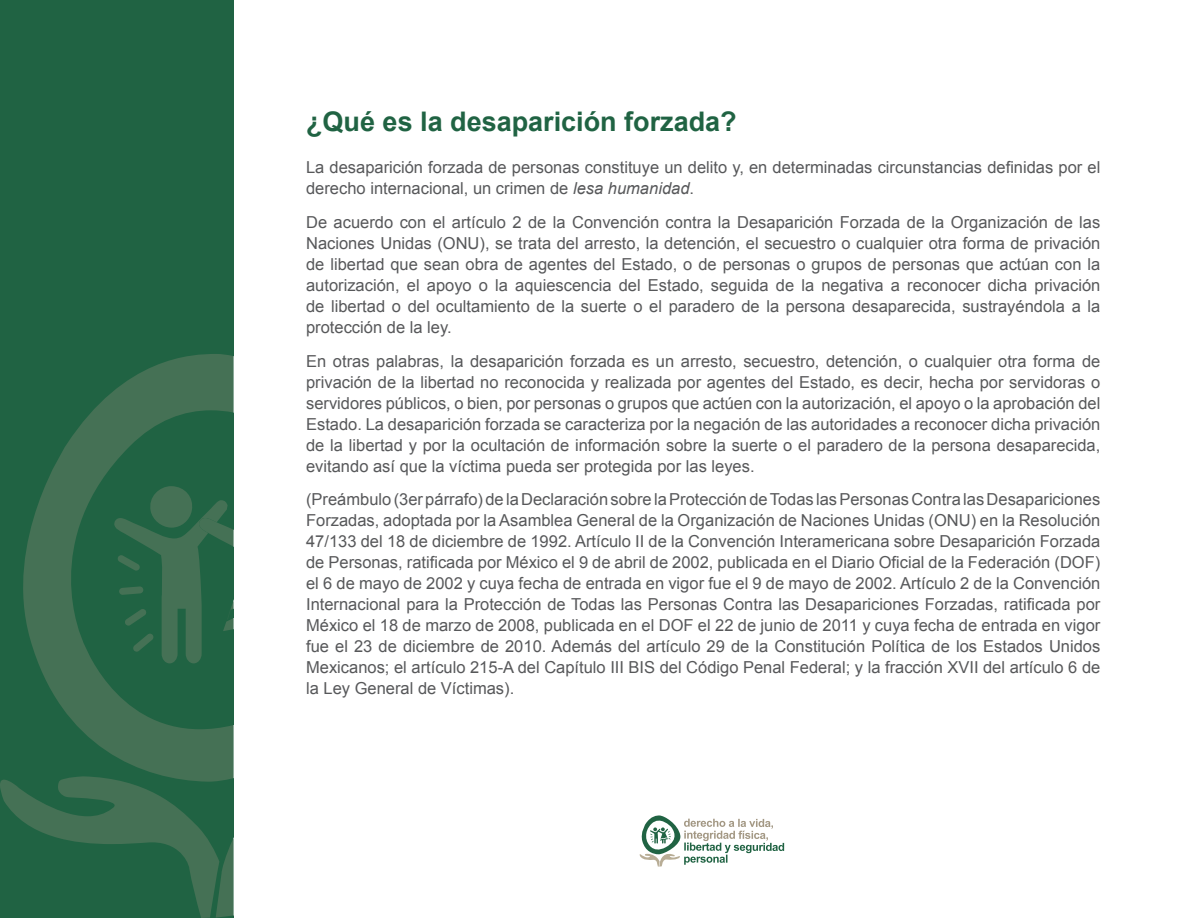
<style>
.page{position:relative;width:1188px;height:918px;background:#fff}
.page>*{position:absolute;margin:0;border:0;box-sizing:border-box;transform-origin:0 0}
._02_head{font:700 27px "Arial";color:#206343}
._04_body{font:16.5px/21px "Arial";color:#57585a;text-align:justify}
._03_body_INTRO{font:16.5px/21px "Arial";color:#57585a}
.s1{font-style:italic}
</style>
<div class="page">
<svg style="left:639px;top:815px;width:145px;height:52px"></svg>
<div style="left:0;top:0;width:233px;height:918px;background:#206343"></div>
<svg style="left:0;top:778px;width:234px;height:140px"></svg>
<svg style="left:2px;top:354px;width:231px;height:428px"></svg>
<svg style="left:114px;top:486px;width:120px;height:177px"></svg>
<p class="_02_head" style="left:306px;top:103px;width:432px">¿Qué es la desaparición forzada?</p>
<p class="_03_body_INTRO" style="left:306px;top:157px;width:796px">La desaparición forzada de personas constituye un delito y, en determinadas circunstancias definidas por el derecho internacional, un crimen de <span class="s1">lesa humanidad</span>.</p>
<p class="_04_body" style="left:306px;top:212px;width:796px">De acuerdo con el artículo 2 de la Convención contra la Desaparición Forzada de la Organización de las Naciones Unidas (ONU), se trata del arresto, la detención, el secuestro o cualquier otra forma de privación de libertad que sean obra de agentes del Estado, o de personas o grupos de personas que actúan con la autorización, el apoyo o la aquiescencia del Estado, seguida de la negativa a reconocer dicha privación de libertad o del ocultamiento de la suerte o el paradero de la persona desaparecida, sustrayéndola a la protección de la ley.</p>
<p class="_04_body" style="left:306px;top:350px;width:796px">En otras palabras, la desaparición forzada es un arresto, secuestro, detención, o cualquier otra forma de privación de la libertad no reconocida y realizada por agentes del Estado, es decir, hecha por servidoras o servidores públicos, o bien, por personas o grupos que actúen con la autorización, el apoyo o la aprobación del Estado. La desaparición forzada se caracteriza por la negación de las autoridades a reconocer dicha privación de la libertad y por la ocultación de información sobre la suerte o el paradero de la persona desaparecida, evitando así que la víctima pueda ser protegida por las leyes.</p>
<p class="_04_body" style="left:306px;top:489px;width:796px">(Preámbulo (3er párrafo) de la Declaración sobre la Protección de Todas las Personas Contra las Desapariciones Forzadas, adoptada por la Asamblea General de la Organización de Naciones Unidas (ONU) en la Resolución 47/133 del 18 de diciembre de 1992. Artículo II de la Convención Interamericana sobre Desaparición Forzada de Personas, ratificada por México el 9 de abril de 2002, publicada en el Diario Oficial de la Federación (DOF) el 6 de mayo de 2002 y cuya fecha de entrada en vigor fue el 9 de mayo de 2002. Artículo 2 de la Convención Internacional para la Protección de Todas las Personas Contra las Desapariciones Forzadas, ratificada por México el 18 de marzo de 2008, publicada en el DOF el 22 de junio de 2011 y cuya fecha de entrada en vigor fue el 23 de diciembre de 2010. Además del artículo 29 de la Constitución Política de los Estados Unidos Mexicanos; el artículo 215-A del Capítulo III BIS del Código Penal Federal; y la fracción XVII del artículo 6 de la Ley General de Víctimas).</p>
</div>
